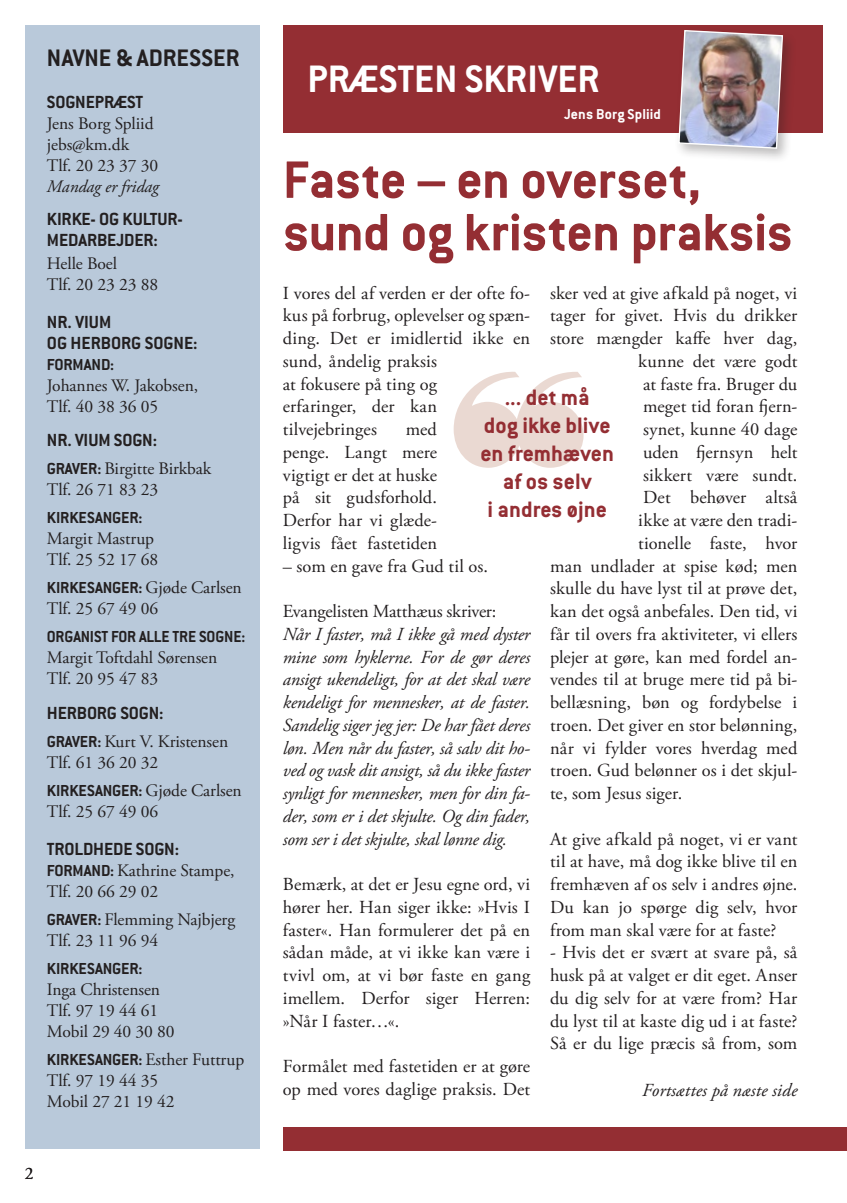
<style>
.page{position:relative;width:847px;height:1203px;background:#fff}
.page>*{position:absolute;margin:0;border:0;box-sizing:border-box;transform-origin:0 0}
.t1{font:700 57.75px/52.5px "Conduit ITC";letter-spacing:-.01em;color:#942e33}
.t2{font:700 42px "Conduit ITC";color:#fff}
.t3{font:700 26.25px "Conduit ITC";color:#231f20}
.t4{font:700 24.5px "Conduit ITC";color:#942e33}
.t5{font:700 19.25px/21px "Conduit ITC";letter-spacing:-.005em;color:#231f20}
.t6{font:18.38px/22.8px "Adobe Garamond Pro";letter-spacing:.005em;color:#231f20;text-align:justify}
.t7{font:italic 18.38px/22.8px "Adobe Garamond Pro";letter-spacing:-.01em;color:#231f20;text-align:justify}
.t8{font:18.38px "Adobe Garamond Pro";letter-spacing:-.015em;color:#231f20}
.t9{font:17.5px/21px "Adobe Garamond Pro";letter-spacing:-.005em;color:#231f20}
.t10{font:700 17.5px "Conduit ITC";letter-spacing:-.005em;color:#231f20}
.t11{font:italic 17.5px "Adobe Garamond Pro";letter-spacing:-.005em;color:#231f20}
.t12{font:700 15.75px "Conduit ITC";letter-spacing:.01em;color:#fff}
.s1{font-family:"Conduit ITC";font-weight:700}
.s2{font-family:"Adobe Garamond Pro";font-weight:400}
</style>
<div class="page">
<div style="left:25px;top:25px;width:234px;height:1123px;background:#b9c9da"></div>
<div style="left:283px;top:25px;width:539px;height:107px;background:#942e33"></div>
<div style="left:674px;top:26px;width:123px;height:137px;background:#231f20;opacity:.3"></div>
<img style="left:677px;top:29px;width:107px;height:121px">
<div style="left:283px;top:1127px;width:564px;height:24px;background:#942e33"></div>
<p class="t3" style="left:47px;top:42px;width:194px">NAVNE &amp; ADRESSER</p>
<p class="t5" style="left:47px;top:91px;width:98px">SOGNEPRÆST</p>
<p class="t9" style="left:47px;top:113px;width:108px">Jens Borg Spliid</p>
<p class="t9" style="left:47px;top:134px;width:113px">jebs@km.dk<br>Tlf. 20 23 37 30</p>
<p class="t11" style="left:47px;top:176px;width:114px">Mandag er fridag</p>
<p class="t5" style="left:47px;top:208px;width:137px">KIRKE- OG KULTUR-<br>MEDARBEJDER:</p>
<p class="t9" style="left:47px;top:253px;width:72px">Helle Boel</p>
<p class="t9" style="left:47px;top:274px;width:113px">Tlf. 20 23 23 88</p>
<p class="t5" style="left:47px;top:312px;width:66px">NR. VIUM</p>
<p class="t5" style="left:47px;top:333px;width:152px">OG HERBORG SOGNE:</p>
<p class="t9" style="left:47px;top:355px;width:153px"><span class="s1">FORMAND:<br></span>Johannes W. Jakobsen,<br>Tlf. 40 38 36 05</p>
<p class="t5" style="left:47px;top:429px;width:112px">NR. VIUM SOGN:</p>
<p class="t9" style="left:47px;top:458px;width:166px"><span class="s1">GRAVER:</span> Birgitte Birkbak</p>
<p class="t9" style="left:47px;top:479px;width:113px">Tlf. 26 71 83 23</p>
<p class="t10" style="left:47px;top:507px;width:97px">KIRKESANGER:</p>
<p class="t9" style="left:47px;top:528px;width:109px">Margit Mastrup</p>
<p class="t9" style="left:47px;top:549px;width:113px">Tlf. 25 52 17 68</p>
<p class="t10" style="left:47px;top:577px;width:196px">KIRKESANGER: <span class="s2">Gjøde Carlsen</span></p>
<p class="t9" style="left:47px;top:598px;width:113px">Tlf. 25 67 49 06</p>
<p class="t10" style="left:47px;top:626px;width:200px">ORGANIST FOR ALLE TRE SOGNE:</p>
<p class="t9" style="left:47px;top:647px;width:172px">Margit Toftdahl Sørensen</p>
<p class="t9" style="left:47px;top:668px;width:113px">Tlf. 20 95 47 83</p>
<p class="t5" style="left:47px;top:702px;width:118px">HERBORG SOGN:</p>
<p class="t9" style="left:47px;top:731px;width:183px"><span class="s1">GRAVER:</span> Kurt V. Kristensen</p>
<p class="t9" style="left:47px;top:752px;width:113px">Tlf. 61 36 20 32</p>
<p class="t10" style="left:47px;top:780px;width:196px">KIRKESANGER: <span class="s2">Gjøde Carlsen</span></p>
<p class="t9" style="left:47px;top:801px;width:113px">Tlf. 25 67 49 06</p>
<p class="t5" style="left:47px;top:838px;width:134px">TROLDHEDE SOGN:</p>
<p class="t9" style="left:47px;top:861px;width:189px"><span class="s1">FORMAND:</span> Kathrine Stampe,<br>Tlf. 20 66 29 02</p>
<p class="t9" style="left:47px;top:910px;width:190px"><span class="s1">GRAVER:</span> Flemming Najbjerg</p>
<p class="t9" style="left:47px;top:931px;width:113px">Tlf. 23 11 96 94</p>
<p class="t10" style="left:47px;top:958px;width:97px">KIRKESANGER:</p>
<p class="t9" style="left:47px;top:980px;width:115px">Inga Christensen</p>
<p class="t9" style="left:47px;top:1001px;width:113px">Tlf. 97 19 44 61</p>
<p class="t9" style="left:47px;top:1022px;width:129px">Mobil 29 40 30 80</p>
<p class="t9" style="left:47px;top:1050px;width:199px"><span class="s1">KIRKESANGER:</span> Esther Futtrup</p>
<p class="t9" style="left:47px;top:1071px;width:113px">Tlf. 97 19 44 35</p>
<p class="t9" style="left:47px;top:1092px;width:129px">Mobil 27 21 19 42</p>
<p class="t9" style="left:25px;top:1163px;width:10px">2</p>
<p class="t2" style="left:308px;top:54px;width:293px">PRÆSTEN SKRIVER</p>
<p class="t12" style="left:564px;top:105px;width:98px">Jens Borg Spliid</p>
<p class="t1" style="left:283px;top:153px;width:512px">Faste – en overset, sund og kristen praksis</p>
<p class="t6" style="left:283px;top:282px;width:249px;text-align:left">I vores del af verden er der ofte fo&shy;kus på forbrug, oplevelser og spæn&shy;ding. Det er imidlertid ikke en sund, åndelig praksis<br>at fokusere på ting og<br>erfaringer, der kan tilvejebringes</p>
<p class="t6" style="left:550px;top:282px;width:249px">sker ved at give afkald på noget, vi</p>
<p class="t6" style="left:550px;top:305px;width:249px">tager for givet. Hvis du drikker</p>
<p class="t6" style="left:550px;top:328px;width:249px">store mængder kaffe hver dag,</p>
<p class="t6" style="left:638px;top:350px;width:161px">kunne det være godt</p>
<p class="t6" style="left:643px;top:373px;width:156px">at faste fra. Bruger du</p>
<p class="t6" style="left:643px;top:396px;width:156px">meget tid foran fjern-</p>
<p class="t6" style="left:643px;top:419px;width:156px">synet, kunne 40 dage</p>
<p class="t6" style="left:643px;top:441px;width:156px">uden fjernsyn helt</p>
<p class="t6" style="left:643px;top:464px;width:156px">sikkert være sundt.</p>
<p class="t6" style="left:643px;top:487px;width:156px">Det behøver altså</p>
<p class="t6" style="left:638px;top:510px;width:161px">ikke at være den tradi-</p>
<p class="t6" style="left:638px;top:532px;width:161px">tionelle faste, hvor</p>
<p class="t6" style="left:550px;top:555px;width:249px">man undlader at spise kød; men</p>
<p class="t6" style="left:550px;top:578px;width:249px">skulle du have lyst til at prøve det,</p>
<p class="t6" style="left:550px;top:601px;width:249px">kan det også anbefales. Den tid, vi</p>
<p class="t6" style="left:550px;top:623px;width:249px">får til overs fra aktiviteter, vi ellers</p>
<p class="t6" style="left:550px;top:646px;width:249px">plejer at gøre, kan med fordel an-</p>
<p class="t6" style="left:550px;top:669px;width:249px">vendes til at bruge mere tid på bi-</p>
<p class="t6" style="left:550px;top:692px;width:249px">bellæsning, bøn og fordybelse i</p>
<p class="t6" style="left:550px;top:714px;width:249px">troen. Det giver en stor belønning,</p>
<p class="t6" style="left:550px;top:737px;width:249px">når vi fylder vores hverdag med</p>
<p class="t6" style="left:550px;top:760px;width:249px">troen. Gud belønner os i det skjul-</p>
<p class="t6" style="left:550px;top:783px;width:134px">te, som Jesus siger.</p>
<p class="t6" style="left:550px;top:828px;width:249px">At give afkald på noget, vi er vant til at have, må dog ikke blive til en fremhæven af os selv i andres øjne.<br>Du kan jo spørge dig selv, hvor from man skal være for at faste?</p>
<p class="t6" style="left:550px;top:942px;width:249px">- Hvis det er svært at svare på, så husk på at valget er dit eget. Anser du dig selv for at være from? Har du lyst til at kaste dig ud i at faste?<br>Så er du lige præcis så from, som</p>
<p class="t7" style="left:642px;top:1079px;width:157px">Fortsættes på næste side</p>
<p class="t4" style="left:505px;top:383px;width:87px">... det må</p>
<p class="t4" style="left:484px;top:411px;width:128px">dog ikke blive</p>
<p class="t4" style="left:480px;top:439px;width:135px">en fremhæven</p>
<p class="t4" style="left:503px;top:467px;width:91px">af os selv</p>
<p class="t4" style="left:487px;top:495px;width:121px">i andres øjne</p>
<p class="t6" style="left:283px;top:419px;width:156px;text-indent:123px">med penge. Langt mere vigtigt er det at huske på sit gudsforhold.<br>Derfor har vi glæde&shy;ligvis fået fastetiden</p>
<p class="t6" style="left:283px;top:555px;width:207px">– som en gave fra Gud til os.</p>
<p class="t8" style="left:283px;top:600px;width:215px">Evangelisten Matthæus skriver:</p>
<p class="t7" style="left:283px;top:623px;width:249px">Når I faster, må I ikke gå med dyster mine som hyklerne. For de gør deres ansigt ukendeligt, for at det skal være kendeligt for mennesker, at de faster.<br>Sandelig siger jeg jer: De har fået deres løn. Men når du faster, så salv dit ho&shy;ved og vask dit ansigt, så du ikke faster synligt for mennesker, men for din fa&shy;der, som er i det skjulte. Og din fader, som ser i det skjulte, skal lønne dig.</p>
<p class="t6" style="left:283px;top:874px;width:249px">Bemærk, at det er Jesu egne ord, vi hører her. Han siger ikke: »Hvis I faster«. Han formulerer det på en sådan måde, at vi ikke kan være i tvivl om, at vi bør faste en gang imellem. Derfor siger Herren: »Når I faster…«.</p>
<p class="t6" style="left:283px;top:1056px;width:249px">Formålet med fastetiden er at gøre op med vores daglige praksis. Det</p>
</div>
